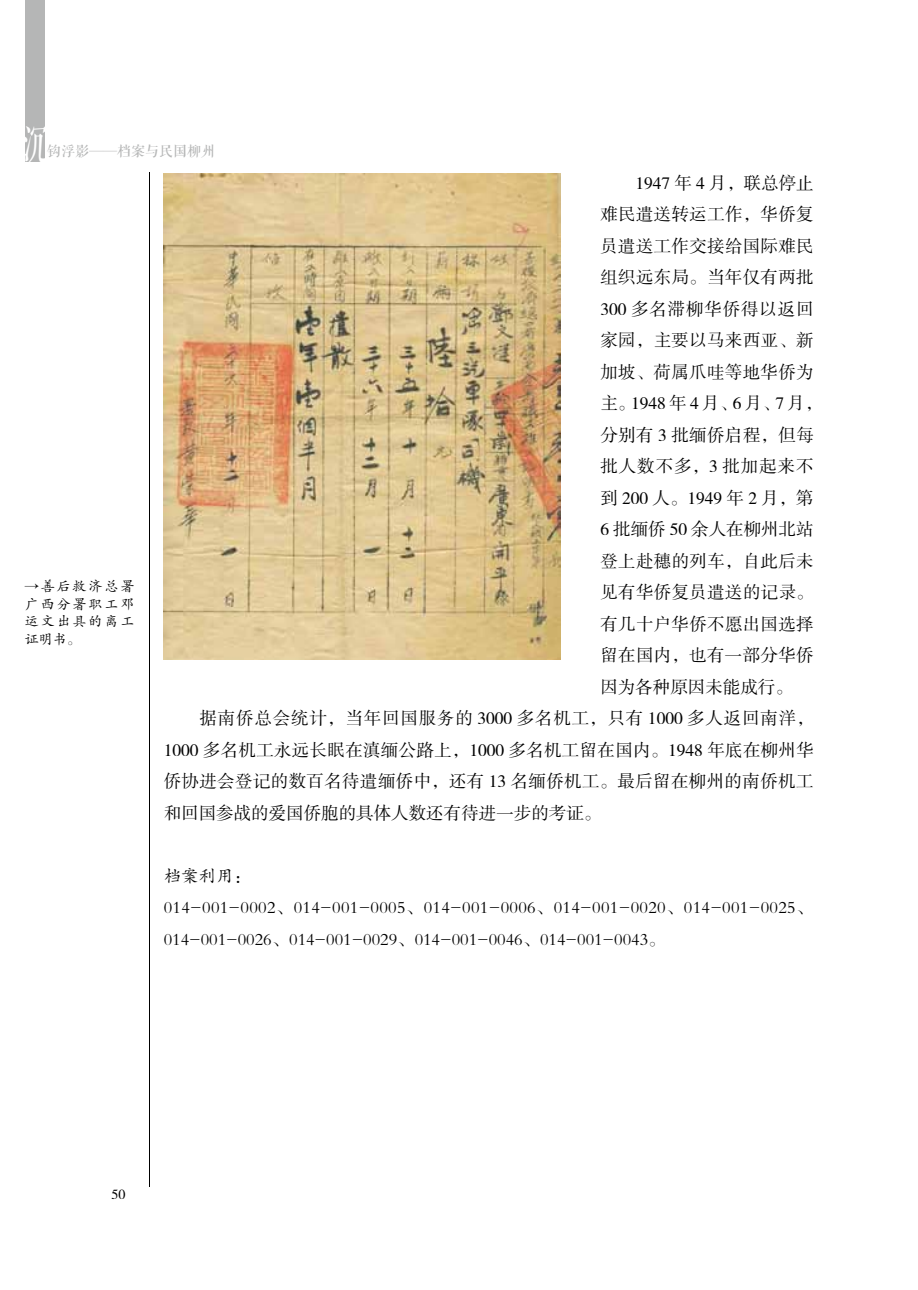
<style>
.page{position:relative;width:918px;height:1290px;background:#fff}
.page>*{position:absolute;margin:0;border:0;box-sizing:border-box;transform-origin:0 0}
.t1{font:42px "FZQKBYSJW GB1 0";color:#fff;scale:.65 1}
.t2{font:17.5px "FZSSJW GB1 0";letter-spacing:.02em;color:#000}
.t3{font:17.5px/31.5px "FZKTJW GB1 0";letter-spacing:.02em;color:#000}
.t4{font:17.5px "FZSSJW GB1 0";color:#000}
.t5{font:17.5px "FZSSJW GB1 0";letter-spacing:.045em;color:#000}
.t6{font:17.5px "FZSSJW GB1 0";letter-spacing:.05em;color:#000}
.t7{font:17.5px "FZSSJW GB1 0";letter-spacing:.055em;color:#000}
.t8{font:14px/17.5px "FZKTJW GB1 0";letter-spacing:.14em;color:#000;text-align:justify}
.t9{font:14px "FZQKBYSJW GB1 0";color:#b5b6b6}
.t10{font:14px "FZSSJW GB1 0";color:#000}
</style>
<div class="page">
<div style="left:25px;top:0;width:20px;height:162px;background:#b5b6b6"></div>
<hr style="left:149px;top:173px;width:1px;height:1013px;background:#000">
<img style="left:164px;top:173px;width:397px;height:486px">
<h1 class="t1" style="left:22px;top:124px;width:43px">沉</h1>
<p class="t9" style="left:47px;top:144px;width:169px">钩浮影——档案与民国柳州</p>
<p class="t8" style="left:25px;top:578px;width:111px">→善后救济总署广西分署职工邓运文出具的离工证明书。</p>
<p class="t4" style="left:600px;top:174px;width:215px">　　1947 年 4 月，联总停止</p>
<p class="t2" style="left:600px;top:205px;width:215px">难民遣送转运工作，华侨复</p>
<p class="t2" style="left:600px;top:237px;width:215px">员遣送工作交接给国际难民</p>
<p class="t2" style="left:600px;top:268px;width:215px">组织远东局。当年仅有两批</p>
<p class="t6" style="left:600px;top:300px;width:215px">300 多名滞柳华侨得以返回</p>
<p class="t2" style="left:600px;top:331px;width:215px">家园，主要以马来西亚、新</p>
<p class="t2" style="left:600px;top:363px;width:215px">加坡、荷属爪哇等地华侨为</p>
<p class="t2" style="left:600px;top:394px;width:224px">主。1948 年 4 月、6 月、7 月，</p>
<p class="t2" style="left:600px;top:426px;width:215px">分别有 3 批缅侨启程，但每</p>
<p class="t7" style="left:600px;top:457px;width:215px">批人数不多，3 批加起来不</p>
<p class="t2" style="left:600px;top:489px;width:215px">到 200 人。1949 年 2 月，第</p>
<p class="t4" style="left:600px;top:520px;width:215px">6 批缅侨 50 余人在柳州北站</p>
<p class="t2" style="left:600px;top:552px;width:215px">登上赴穗的列车，自此后未</p>
<p class="t2" style="left:600px;top:583px;width:215px">见有华侨复员遣送的记录。</p>
<p class="t2" style="left:600px;top:615px;width:215px">有几十户华侨不愿出国选择</p>
<p class="t2" style="left:600px;top:646px;width:215px">留在国内，也有一部分华侨</p>
<p class="t4" style="left:600px;top:678px;width:194px">因为各种原因未能成行。</p>
<p class="t5" style="left:164px;top:709px;width:652px">　　据南侨总会统计，当年回国服务的 3000 多名机工，只有 1000 多人返回南洋，</p>
<p class="t2" style="left:164px;top:741px;width:651px">1000 多名机工永远长眠在滇缅公路上，1000 多名机工留在国内。1948 年底在柳州华</p>
<p class="t2" style="left:164px;top:772px;width:651px">侨协进会登记的数百名待遣缅侨中，还有 13 名缅侨机工。最后留在柳州的南侨机工</p>
<p class="t4" style="left:164px;top:804px;width:439px">和回国参战的爱国侨胞的具体人数还有待进一步的考证。</p>
<p class="t3" style="left:164px;top:860px;width:651px">档案利用：<br>014-001-0002、014-001-0005、014-001-0006、014-001-0020、014-001-0025、<br>014-001-0026、014-001-0029、014-001-0046、014-001-0043。</p>
<p class="t10" style="left:112px;top:1186px;width:15px">50</p>
</div>
